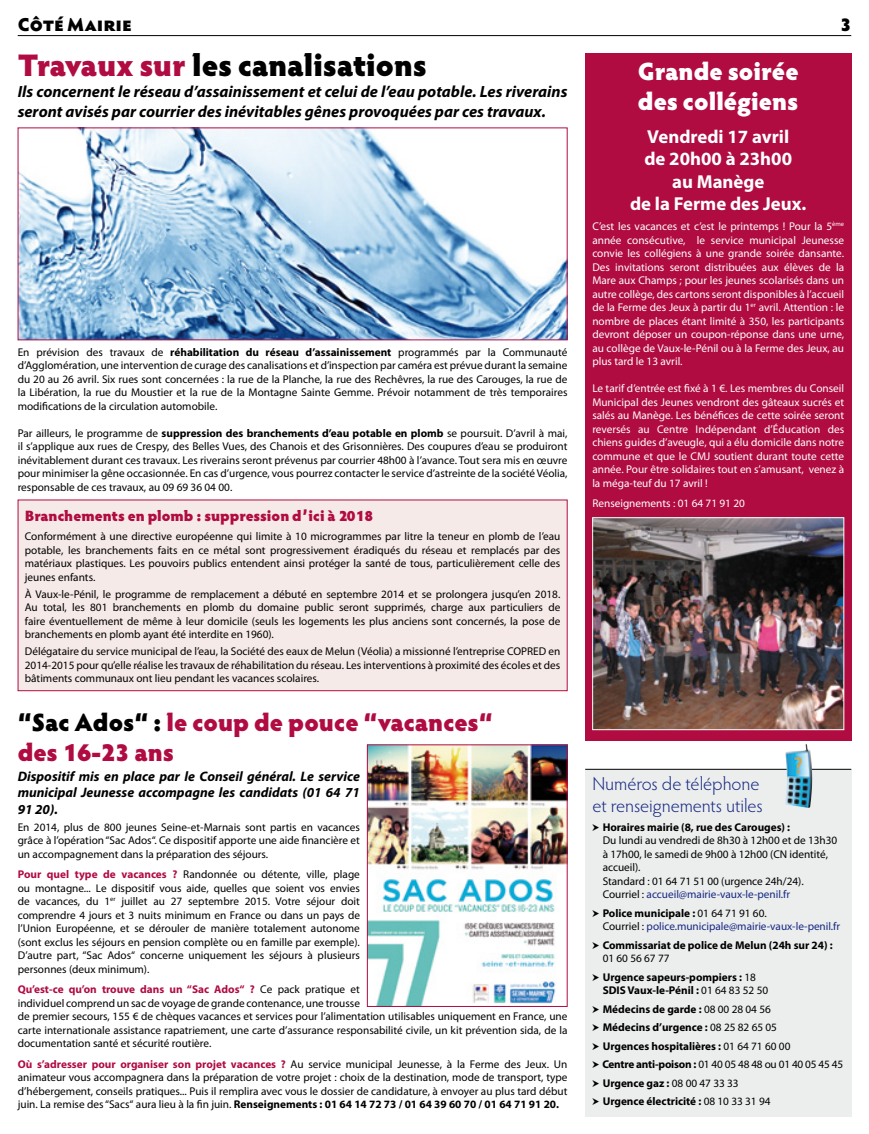
<style>
.page{position:relative;width:869px;height:1134px;background:#fff}
.page>*{position:absolute;margin:0;border:0;box-sizing:border-box;transform-origin:0 0}
.t1{font:900 31.25px "Hypatia Sans Pro";letter-spacing:-.025em;color:#000}
.t2{font:900 25px/30px "Hypatia Sans Pro";letter-spacing:-.005em;color:#b00c42}
.t3{font:900 25px/30px "Hypatia Sans Pro";color:#fff}
.t4{font:700 18.75px/22.5px "Myriad Pro";color:#fff;text-align:center}
.t5{font:300 18.75px/22.5px "Hypatia Sans Pro";letter-spacing:-.005em;color:#162983}
.t6{font:900 18.75px "Hypatia Sans Pro";color:#000}
.t7{font:italic 700 16.25px/19.5px "Myriad Pro";color:#000}
.t8{font:900 15px "Hypatia Sans Pro";color:#b00c42}
.t9{font:italic 700 13.75px/16.5px "Myriad Pro";color:#000;text-align:justify}
.t10{font:11.25px/13.5px "Myriad Pro";color:#000;text-align:justify}
.t11{font:11.25px/13.5px "Myriad Pro";color:#fff;text-align:justify}
.t12{font:700 11.25px/18.5px "Myriad Pro";letter-spacing:-.005em;color:#000}
.t13{font:11.25px/13.5px "Myriad Pro";letter-spacing:-.005em;color:#162983}
.s1{color:#b00c42}
.s2{font-weight:700}
.s3{color:#000}
.s4{font-weight:700;color:#b00c42}
.s5{font-family:"Pointers"}
.s6{color:#162983}
.s7{font-family:"Pointers";color:#000}
.s8{font-weight:700;color:#000}
.s9{font-family:"Pointers";font-weight:400}
.s10{font-weight:400}
</style>
<div class="page">
<hr style="left:18px;top:35px;width:832px;height:1px;background:#000">
<div style="left:18px;top:500px;width:549px;height:191px;background:#f6eae8;border:1px solid #b00c42"></div>
<div style="left:585px;top:53px;width:265px;height:688px;background:#b00c42"></div>
<img style="left:594px;top:519px;width:247px;height:209px">
<div style="left:592px;top:517px;width:251px;height:213px;border:1px solid #fff"></div>
<img style="left:369px;top:746px;width:196px;height:259px">
<div style="left:367px;top:744px;width:200px;height:263px;border:1px solid #b00c42"></div>
<img style="left:20px;top:130px;width:545px;height:208px">
<div style="left:585px;top:769px;width:265px;height:347px;background:#eceded"></div>
<hr style="left:585px;top:769px;width:265px;height:1px;background:#000">
<img style="left:785px;top:750px;width:20px;height:44px">
<h3 class="t6" style="left:18px;top:11px;width:116px">Côté Mairie</h3>
<h3 class="t6" style="left:840px;top:11px;width:12px">3</h3>
<h1 class="t1" style="left:18px;top:42px;width:410px"><span class="s1">Travaux sur</span> les canalisations</h1>
<h3 class="t7" style="left:18px;top:81px;width:551px">Ils concernent le réseau d’assainissement et celui de l’eau potable. Les riverains seront avisés par courrier des inévitables gênes provoquées par ces travaux.</h3>
<p class="t10" style="left:18px;top:345px;width:551px">En prévision des travaux de <span class="s2">réhabilitation du réseau d’assainissement</span> programmés par la Communauté d’Agglomération, une intervention de curage des canalisations et d’inspection par caméra est prévue durant la semaine du 20 au 26 avril. Six rues sont concernées : la rue de la Planche, la rue des Rechêvres, la rue des Carouges, la rue de la Libération, la rue du Moustier et la rue de la Montagne Sainte Gemme. Prévoir notamment de très temporaires modifications de la circulation automobile.</p>
<p class="t10" style="left:18px;top:426px;width:551px">Par ailleurs, le programme de <span class="s2">suppression des branchements d’eau potable en plomb</span> se poursuit. D’avril à mai, il s’applique aux rues de Crespy, des Belles Vues, des Chanois et des Grisonnières. Des coupures d’eau se produiront inévitablement durant ces travaux. Les riverains seront prévenus par courrier 48h00 à l’avance. Tout sera mis en œuvre pour minimiser la gêne occasionnée. En cas d’urgence, vous pourrez contacter le service d’astreinte de la société Véolia, responsable de ces travaux, au 09 69 36 04 00.</p>
<h3 class="t8" style="left:25px;top:505px;width:349px">Branchements en plomb : suppression d’ici à 2018</h3>
<p class="t10" style="left:25px;top:529px;width:537px">Conformément à une directive européenne qui limite à 10 microgrammes par litre la teneur en plomb de l’eau potable, les branchements faits en ce métal sont progressivement éradiqués du réseau et remplacés par des matériaux plastiques. Les pouvoirs publics entendent ainsi protéger la santé de tous, particulièrement celle des jeunes enfants.</p>
<p class="t10" style="left:25px;top:587px;width:537px">À Vaux-le-Pénil, le programme de remplacement a débuté en septembre 2014 et se prolongera jusqu’en 2018.<br>Au total, les 801 branchements en plomb du domaine public seront supprimés, charge aux particuliers de faire éventuellement de même à leur domicile (seuls les logements les plus anciens sont concernés, la pose de branchements en plomb ayant été interdite en 1960).</p>
<p class="t10" style="left:25px;top:644px;width:537px">Délégataire du service municipal de l’eau, la Société des eaux de Melun (Véolia) a missionné l’entreprise COPRED en 2014-2015 pour qu’elle réalise les travaux de réhabilitation du réseau. Les interventions à proximité des écoles et des bâtiments communaux ont lieu pendant les vacances scolaires.</p>
<h2 class="t2" style="left:18px;top:706px;width:476px"><span class="s3">“Sac Ados“ :</span> le coup de pouce “vacances“ des 16-23 ans</h2>
<p class="t9" style="left:18px;top:767px;width:343px">Dispositif mis en place par le Conseil général. Le service municipal Jeunesse accompagne les candidats (01 64 71<br>91 20).</p>
<p class="t10" style="left:18px;top:820px;width:343px">En 2014, plus de 800 jeunes Seine-et-Marnais sont partis en vacances grâce à l’opération “Sac Ados“. Ce dispositif apporte une aide financière et un accompagnement dans la préparation des séjours.</p>
<p class="t10" style="left:18px;top:867px;width:343px"><span class="s4">Pour quel type de vacances ?</span> Randonnée ou détente, ville, plage ou montagne... Le dispositif vous aide, quelles que soient vos envies de vacances, du 1<sup>er</sup> juillet au 27 septembre 2015. Votre séjour doit comprendre 4 jours et 3 nuits minimum en France ou dans un pays de l’Union Européenne, et se dérouler de manière totalement autonome (sont exclus les séjours en pension complète ou en famille par exemple).<br>D’autre part, “Sac Ados“ concerne uniquement les séjours à plusieurs personnes (deux minimum).</p>
<p class="t10" style="left:18px;top:982px;width:551px;text-align:left"><span class="s4">Qu’est-ce qu’on trouve dans un “Sac Ados“ ?</span> Ce pack pratique et<br>individuel comprend un sac de voyage de grande contenance, une trousse<br>de premier secours, 155 € de chèques vacances et services pour l’alimentation utilisables uniquement en France, une carte internationale assistance rapatriement, une carte d’assurance responsabilité civile, un kit prévention sida, de la documentation santé et sécurité routière.</p>
<p class="t10" style="left:18px;top:1057px;width:551px"><span class="s4">Où s’adresser pour organiser son projet vacances ?</span> Au service municipal Jeunesse, à la Ferme des Jeux. Un animateur vous accompagnera dans la préparation de votre projet : choix de la destination, mode de transport, type d’hébergement, conseils pratiques... Puis il remplira avec vous le dossier de candidature, à envoyer au plus tard début juin. La remise des “Sacs“ aura lieu à la fin juin. <span class="s2">Renseignements : 01 64 14 72 73 / 01 64 39 60 70 / 01 64 71 91 20.</span></p>
<h2 class="t3" style="left:637px;top:55px;width:162px">Grande soirée des collégiens</h2>
<h3 class="t4" style="left:629px;top:124px;width:178px">Vendredi 17 avril<br>de 20h00 à 23h00<br>au Manège<br>de la Ferme des Jeux.</h3>
<p class="t11" style="left:592px;top:219px;width:253px">C’est les vacances et c’est le printemps ! Pour la 5<sup>ème </sup>année consécutive, le service municipal Jeunesse convie les collégiens à une grande soirée dansante.<br>Des invitations seront distribuées aux élèves de la Mare aux Champs ; pour les jeunes scolarisés dans un autre collège, des cartons seront disponibles à l’accueil de la Ferme des Jeux à partir du 1<sup>er</sup> avril. Attention : le nombre de places étant limité à 350, les participants devront déposer un coupon-réponse dans une urne, au collège de Vaux-le-Pénil ou à la Ferme des Jeux, au plus tard le 13 avril.</p>
<p class="t11" style="left:592px;top:381px;width:253px">Le tarif d’entrée est fixé à 1 €. Les membres du Conseil Municipal des Jeunes vendront des gâteaux sucrés et salés au Manège. Les bénéfices de cette soirée seront reversés au Centre Indépendant d’Éducation des chiens guides d’aveugle, qui a élu domicile dans notre commune et que le CMJ soutient durant toute cette année. Pour être solidaires tout en s’amusant, venez à la méga-teuf du 17 avril !</p>
<p class="t11" style="left:592px;top:496px;width:154px">Renseignements : 01 64 71 91 20</p>
<h3 class="t5" style="left:592px;top:772px;width:172px">Numéros de téléphone et renseignements utiles</h3>
<p class="t10" style="left:602px;top:820px;width:236px;text-align:left;text-indent:-10px"><span class="s5">b</span> <span class="s2">Horaires mairie (8, rue des Carouges) :<br></span>Du lundi au vendredi de 8h30 à 12h00 et de 13h30 à 17h00, le samedi de 9h00 à 12h00 (CN identité, accueil).<br>Standard : 01 64 71 51 00 (urgence 24h/24).<br>Courriel : <span class="s6">accueil@mairie-vaux-le-penil.fr</span></p>
<p class="t13" style="left:602px;top:906px;width:239px;text-indent:-10px"><span class="s7">b</span> <span class="s8">Police municipale :</span> <span class="s3">01 64 71 91 60.<br>Courriel :</span> police.municipale@mairie-vaux-le-penil.fr</p>
<p class="t12" style="left:602px;top:938px;width:231px;line-height:13.5px;text-indent:-10px"><span class="s9">b</span> Commissariat de police de Melun (24h sur 24) :<br><span class="s10">01 60 56 67 77</span></p>
<p class="t12" style="left:602px;top:970px;width:167px;line-height:13.5px;text-indent:-10px"><span class="s9">b</span> Urgence sapeurs-pompiers : <span class="s10">18<br></span>SDIS Vaux-le-Pénil : <span class="s10">01 64 83 52 50</span></p>
<p class="t12" style="left:592px;top:999px;width:252px"><span class="s9">b</span> Médecins de garde : <span class="s10">08 00 28 04 56<br></span><span class="s9">b</span> Médecins d’urgence : <span class="s10">08 25 82 65 05<br></span><span class="s9">b</span> Urgences hospitalières : <span class="s10">01 64 71 60 00<br></span><span class="s9">b</span> Centre anti-poison : <span class="s10">01 40 05 48 48 ou 01 40 05 45 45 </span><span class="s9">b</span> Urgence gaz : <span class="s10">08 00 47 33 33<br></span><span class="s9">b</span> Urgence électricité : <span class="s10">08 10 33 31 94</span></p>
</div>
